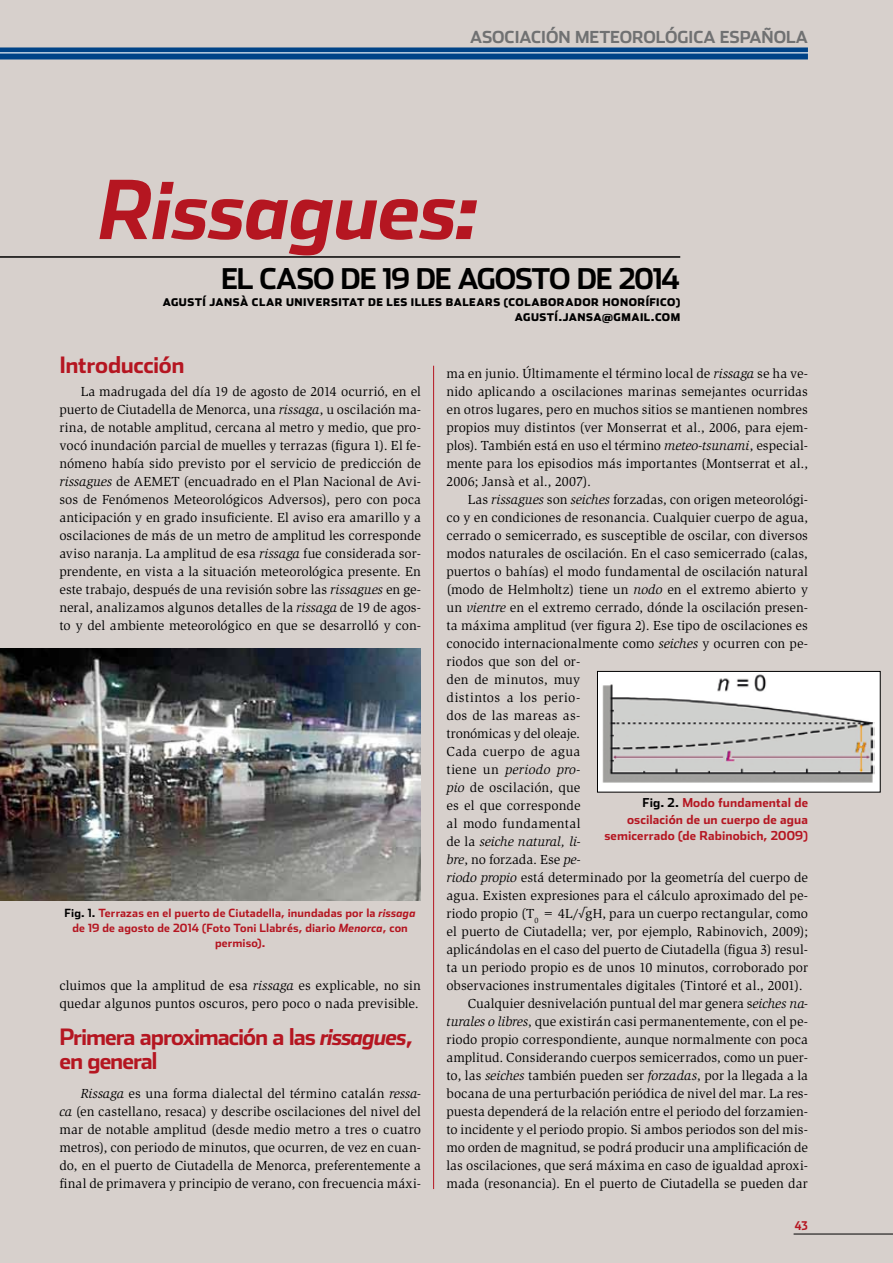
<style>
.page{position:relative;width:893px;height:1263px;background:#d7d0cc}
.page>*{position:absolute;margin:0;border:0;box-sizing:border-box;transform-origin:0 0}
.t1{font:italic 700 81px "Stainless";letter-spacing:-.015em;color:#b51621}
.t2{font:700 28.5px "Stainless";letter-spacing:-.04em;color:#000}
.t3{font:700 22.5px/24px "Stainless";letter-spacing:-.05em;color:#b51621}
.t4{font:700 16.5px "Stainless";color:#707172}
.t5{font:13.5px/18px "Slimbach Std";color:#000;text-align:justify}
.t6{font:italic 13.5px "Slimbach Std";letter-spacing:.005em;color:#000}
.t7{font:13.5px "Slimbach Std";letter-spacing:.02em;color:#000}
.t8{font:13.5px "Slimbach Std";letter-spacing:-.02em;color:#000}
.t9{font:13.5px "Slimbach Std";letter-spacing:.03em;color:#000}
.t10{font:13.5px "Slimbach Std";letter-spacing:.025em;color:#000}
.t11{font:700 12.3px/16.4px "Stainless";letter-spacing:.015em;color:#b51621;text-align:right}
.t12{font:700 12px "Stainless Cond";color:#b51621}
.t13{font:700 11.25px/15px "Stainless";letter-spacing:.01em;color:#b51621;text-align:center}
.t14{font:900 10.5px/14.5px "Stainless";letter-spacing:.05em;color:#000}
.s1{font-style:italic}
.s2{color:#000}
.s3{font-style:normal}
.s4{font-family:"Freestyle Script"}
</style>
<div class="page">
<div style="left:0;top:47px;width:808px;height:12px;background:#004387"></div>
<hr style="left:0;top:52px;width:808px;height:1px;background:#fff">
<hr style="left:794px;top:1234px;width:99px;height:1px;background:#000">
<hr style="left:433px;top:366px;width:1px;height:823px;background:#b51621">
<hr style="left:0;top:256px;width:680px;height:2px;background:#000">
<img style="left:0;top:648px;width:421px;height:252px">
<div style="left:597px;top:671px;width:283px;height:121px;background:#fff"></div>
<img style="left:602px;top:674px;width:272px;height:109px">
<div style="left:597px;top:671px;width:283px;height:121px;border:1px solid #000"></div>
<p class="t4" style="left:470px;top:27px;width:11px">ASOCIACIÓN</p>
<p class="t4" style="left:575px;top:27px;width:26px">METEOROLÓGICA</p>
<p class="t4" style="left:720px;top:27px;width:66px">ESPAÑOLA</p>
<h1 class="t1" style="left:99px;top:162px;width:383px">Rissagues:</h1>
<h2 class="t2" style="left:221px;top:262px;width:461px">el caso de 19 de agosto de 2014</h2>
<p class="t14" style="left:163px;top:295px;width:188px">AGUSTÍ JANSÀ CLAR UNIVERSITAT</p>
<p class="t14" style="left:368px;top:295px;width:110px">DE LES ILLES BALEAR</p>
<p class="t14" style="left:515px;top:295px;width:167px;text-indent:-22px">S (COLABORADOR HONORÍFICO)<br>AGU</p>
<p class="t14" style="left:539px;top:310px;width:84px">STÍ.JANSA@GMA</p>
<p class="t14" style="left:640px;top:310px;width:40px">IL.COM</p>
<h3 class="t3" style="left:59px;top:353px;width:127px">Introducción</h3>
<p class="t5" style="left:59px;top:383px;width:363px;text-indent:21px">La madrugada del día 19 de agosto de 2014 ocurrió, en el puerto de Ciutadella de Menorca, una <span class="s1">rissaga</span>, u oscilación ma&shy;rina, de notable amplitud, cercana al metro y medio, que pro&shy;vocó inundación parcial de muelles y terrazas (figura 1). El fe&shy;nómeno había sido previsto por el servicio de predicción de <span class="s1">rissagues</span> de AEMET (encuadrado en el Plan Nacional de Avi&shy;sos de Fenómenos Meteorológicos Adversos), pero con poca anticipación y en grado insuficiente. El aviso era amarillo y a oscilaciones de más de un metro de amplitud les corresponde aviso naranja. La amplitud de esa <span class="s1">rissaga</span> fue considerada sor&shy;prendente, en vista a la situación meteorológica presente. En este trabajo, después de una revisión sobre las <span class="s1">rissagues</span> en ge&shy;neral, analizamos algunos detalles de la <span class="s1">rissaga</span> de 19 de agos&shy;to y del ambiente meteorológico en que se desarrolló y con-</p>
<p class="t13" style="left:65px;top:906px;width:353px"><span class="s2">Fig. 1.</span> Terrazas en el puerto de Ciutadella, inundadas por la <span class="s1">rissaga </span>de 19 de agosto de 2014 (Foto Toni Llabrés, diario <span class="s1">Menorca</span>, con permiso).</p>
<p class="t5" style="left:59px;top:977px;width:363px">cluimos que la amplitud de esa <span class="s1">rissaga</span> es explicable, no sin quedar algunos puntos oscuros, pero poco o nada previsible.</p>
<h3 class="t3" style="left:59px;top:1025px;width:355px">Primera aproximación a las <span class="s1">rissagues</span>, en general</h3>
<p class="t5" style="left:59px;top:1085px;width:363px;text-indent:21px"><span class="s1">Rissaga</span> es una forma dialectal del término catalán <span class="s1">ressa&shy;ca</span> (en castellano, resaca) y describe oscilaciones del nivel del mar de notable amplitud (desde medio metro a tres o cuatro metros), con periodo de minutos, que ocurren, de vez en cuan&shy;do, en el puerto de Ciutadella de Menorca, preferentemente a final de primavera y principio de verano, con frecuencia máxi-</p>
<p class="t5" style="left:446px;top:365px;width:363px">ma en junio. Últimamente el término local de <span class="s1">rissaga</span> se ha ve&shy;nido aplicando a oscilaciones marinas semejantes ocurridas en otros lugares, pero en muchos sitios se mantienen nombres propios muy distintos (ver Monserrat et al., 2006, para ejem&shy;plos). También está en uso el término <span class="s1">meteo-tsunami</span>, especial&shy;mente para los episodios más importantes (Montserrat et al., 2006; Jansà et al., 2007).</p>
<p class="t5" style="left:468px;top:491px;width:342px">Las <span class="s1">rissagues</span> son <span class="s1">seiches</span> forzadas, con origen meteorológi-</p>
<p class="t5" style="left:446px;top:509px;width:363px">co y en condiciones de resonancia. Cualquier cuerpo de agua,</p>
<p class="t5" style="left:446px;top:527px;width:363px">cerrado o semicerrado, es susceptible de oscilar, con diversos</p>
<p class="t5" style="left:446px;top:545px;width:363px">modos naturales de oscilación. En el caso semicerrado (calas,</p>
<p class="t5" style="left:446px;top:563px;width:363px">puertos o bahías) el modo fundamental de oscilación natural</p>
<p class="t5" style="left:446px;top:580px;width:363px">(modo de Helmholtz) tiene un <span class="s1">nodo</span> en el extremo abierto y</p>
<p class="t5" style="left:446px;top:598px;width:363px">un <span class="s1">vientre</span> en el extremo cerrado, dónde la oscilación presen-</p>
<p class="t5" style="left:446px;top:616px;width:363px">ta máxima amplitud (ver figura 2). Ese tipo de oscilaciones es</p>
<p class="t5" style="left:446px;top:634px;width:363px">conocido internacionalmente como <span class="s1">seiches</span> y ocurren con pe-</p>
<p class="t5" style="left:446px;top:652px;width:135px">riodos que son del or-</p>
<p class="t5" style="left:446px;top:670px;width:135px">den de minutos, muy</p>
<p class="t9" style="left:446px;top:690px;width:135px">distintos a los perio-</p>
<p class="t7" style="left:446px;top:708px;width:135px">dos de las mareas as-</p>
<p class="t8" style="left:446px;top:726px;width:135px">tronómicas y del oleaje.</p>
<p class="t10" style="left:446px;top:744px;width:135px">Cada cuerpo de agua</p>
<p class="t6" style="left:446px;top:762px;width:135px"><span class="s3">tiene un</span> periodo pro-</p>
<p class="t5" style="left:446px;top:778px;width:135px"><span class="s1">pio</span> de oscilación, que</p>
<p class="t5" style="left:446px;top:796px;width:136px">es el que corresponde</p>
<p class="t7" style="left:446px;top:816px;width:135px">al modo fundamental</p>
<p class="t6" style="left:446px;top:834px;width:135px"><span class="s3">de la</span> seiche natural, li-</p>
<p class="t5" style="left:446px;top:850px;width:135px"><span class="s1">bre</span>, no forzada. Ese <span class="s1">pe-</span></p>
<p class="t5" style="left:446px;top:868px;width:363px"><span class="s1">riodo propio</span> está determinado por la geometría del cuerpo de</p>
<p class="t5" style="left:446px;top:886px;width:363px">agua. Existen expresiones para el cálculo aproximado del pe-</p>
<p class="t5" style="left:446px;top:905px;width:363px">riodo propio (T<sub>0</sub> = 4L/<span class="s4">√</span>gH, para un cuerpo rectangular, como</p>
<p class="t5" style="left:446px;top:923px;width:363px">el puerto de Ciutadella; ver, por ejemplo, Rabinovich, 2009);</p>
<p class="t5" style="left:446px;top:941px;width:363px">aplicándolas en el caso del puerto de Ciutadella (figua 3) resul-</p>
<p class="t5" style="left:446px;top:959px;width:363px">ta un periodo propio es de unos 10 minutos, corroborado por</p>
<p class="t5" style="left:446px;top:977px;width:358px">observaciones instrumentales digitales (Tintoré et al., 2001).</p>
<p class="t5" style="left:468px;top:995px;width:342px">Cualquier desnivelación puntual del mar genera s<span class="s1">eiches na-</span></p>
<p class="t5" style="left:446px;top:1013px;width:363px"><span class="s1">turales o libres</span>, que existirán casi permanentemente, con el pe-</p>
<p class="t5" style="left:446px;top:1031px;width:363px">riodo propio correspondiente, aunque normalmente con poca</p>
<p class="t5" style="left:446px;top:1049px;width:363px">amplitud. Considerando cuerpos semicerrados, como un puer-</p>
<p class="t5" style="left:446px;top:1067px;width:363px">to, las <span class="s1">seiches</span> también pueden ser <span class="s1">forzadas</span>, por la llegada a la</p>
<p class="t5" style="left:446px;top:1085px;width:363px">bocana de una perturbación periódica de nivel del mar. La res-</p>
<p class="t5" style="left:446px;top:1103px;width:363px">puesta dependerá de la relación entre el periodo del forzamien-</p>
<p class="t5" style="left:446px;top:1121px;width:363px">to incidente y el periodo propio. Si ambos periodos son del mis-</p>
<p class="t5" style="left:446px;top:1139px;width:363px">mo orden de magnitud, se podrá producir una amplificación de</p>
<p class="t5" style="left:446px;top:1157px;width:363px">las oscilaciones, que será máxima en caso de igualdad aproxi-</p>
<p class="t5" style="left:446px;top:1175px;width:363px">mada (resonancia). En el puerto de Ciutadella se pueden dar</p>
<p class="t11" style="left:604px;top:795px;width:205px"><span class="s2">Fig. 2.</span> Modo fundamental de oscilación de un cuerpo de agua semicerrado (de Rabinobich, 2009)</p>
<p class="t12" style="left:795px;top:1218px;width:14px">43</p>
</div>
